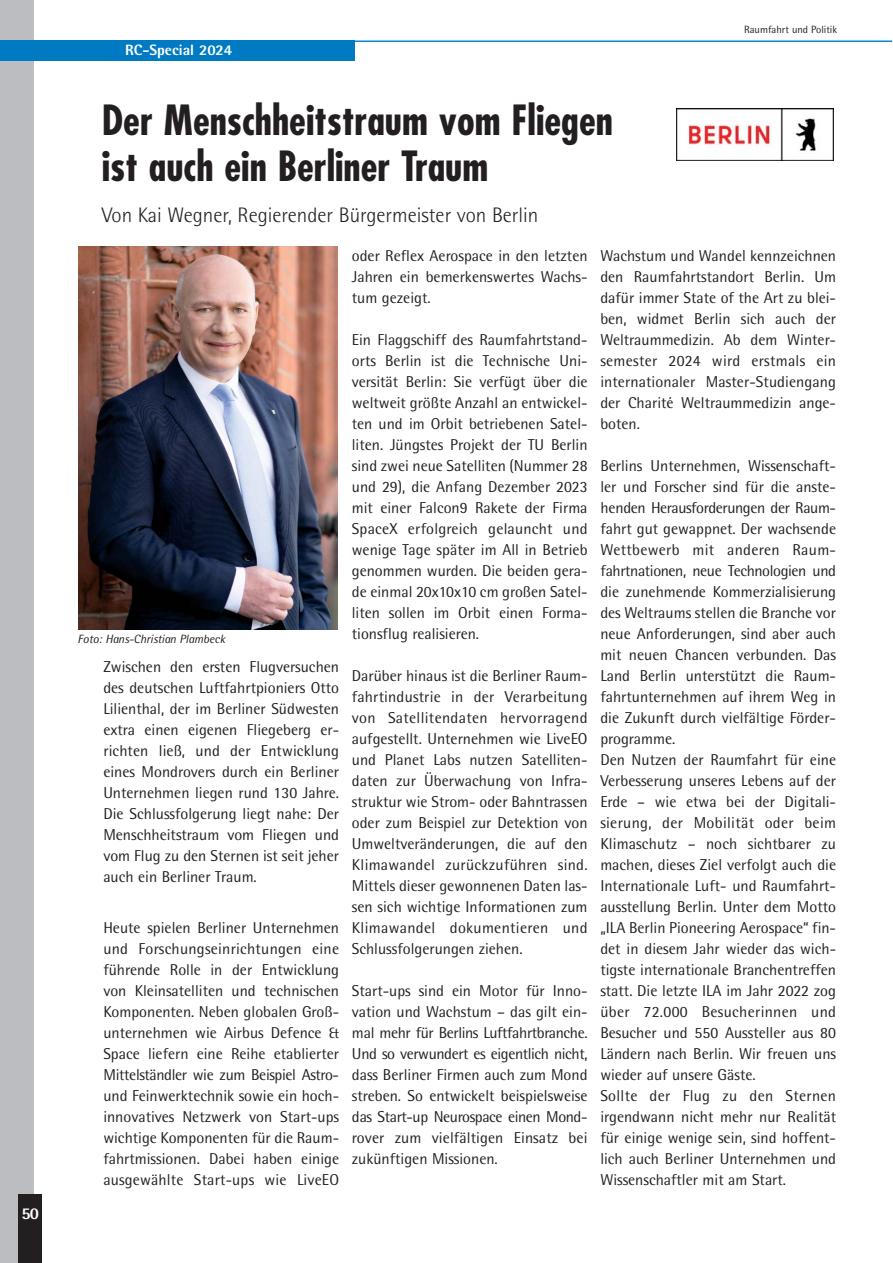
<style>
.page{position:relative;width:893px;height:1263px;background:#fff}
.page>*{position:absolute;margin:0;border:0;box-sizing:border-box;transform-origin:0 0}
.t1{font:700 condensed 40.5px/46.5px "Futura";color:#231f20}
.t2{font:300 21px "AT Rotis Semi Sans";color:#231f20}
.t3{font:800 16.5px "AT Rotis Semi Sans";color:#fff}
.t4{font:15.75px/21px "AT Rotis Semi Sans";color:#231f20;text-align:justify}
.t5{font:800 15px "AT Rotis Semi Sans";color:#fff}
.t6{font:italic 12px "AT Rotis Semi Sans";color:#231f20}
.t7{font:10.5px "AT Rotis Semi Sans";color:#231f20}
</style>
<div class="page">
<div style="left:0;top:0;width:34px;height:1263px;background:#bbbdc0"></div>
<div style="left:19px;top:1195px;width:23px;height:68px;background:#231f20"></div>
<hr style="left:8px;top:40px;width:884px;height:2px;background:#088ccd">
<div style="left:0;top:40px;width:354px;height:21px;background:#007bc3"></div>
<img style="left:676px;top:108px;width:158px;height:52px">
<img style="left:79px;top:247px;width:259px;height:383px">
<p class="t3" style="left:21px;top:1208px;width:19px">50</p>
<p class="t5" style="left:125px;top:45px;width:108px">RC-Special 2024</p>
<h1 class="t1" style="left:102px;top:100px;width:513px">Der Menschheitstraum vom Fliegen ist auch ein Berliner Traum</h1>
<h2 class="t2" style="left:102px;top:207px;width:438px">Von Kai Wegner, Regierender Bürgermeister von Berlin</h2>
<p class="t7" style="left:744px;top:26px;width:95px">Raumfahrt und Politik</p>
<p class="t6" style="left:78px;top:635px;width:149px">Foto: Hans-Christian Plambeck</p>
<p class="t4" style="left:103px;top:658px;width:237px">Zwischen den ersten Flugversuchen des deutschen Luftfahrtpioniers Otto Lilienthal, der im Berliner Südwesten extra einen eigenen Fliegeberg er - richten ließ, und der Entwicklung eines Mondrovers durch ein Berliner Unternehmen liegen rund 130 Jahre.<br>Die Schlussfolgerung liegt nahe: Der Menschheitstraum vom Fliegen und vom Flug zu den Sternen ist seit jeher auch ein Berliner Traum.</p>
<p class="t4" style="left:103px;top:919px;width:237px">Heute spielen Berliner Unternehmen und Forschungseinrichtungen eine füh rende Rolle in der Entwicklung von Kleinsatelliten und technischen Komponenten. Neben globalen Groß - unternehmen wie Airbus Defence &amp; Space liefern eine Reihe etablierter Mittelständler wie zum Beispiel Astro&shy;und Feinwerktechnik sowie ein hoch&shy;innovatives Netzwerk von Start-ups wichtige Komponenten für die Raum - fahrtmissionen. Dabei haben einige ausgewählte Start-ups wie LiveEO</p>
<p class="t4" style="left:352px;top:246px;width:237px">oder Reflex Aerospace in den letzten Jahren ein bemerkenswertes Wachs - tum gezeigt.</p>
<p class="t4" style="left:352px;top:330px;width:237px">Ein Flaggschiff des Raumfahrt stand - orts Berlin ist die Technische Uni - versität Berlin: Sie verfügt über die weltweit größte Anzahl an entwickel&shy;ten und im Orbit betriebenen Satel - liten. Jüngstes Projekt der TU Berlin sind zwei neue Satelliten (Nummer 28 und 29), die Anfang Dezember 2023 mit einer Falcon9 Rakete der Firma SpaceX erfolgreich gelauncht und wenige Tage später im All in Betrieb genommen wurden. Die beiden gera&shy;de einmal 20x10x10 cm großen Satel - liten sollen im Orbit einen Forma - tions flug realisieren.</p>
<p class="t4" style="left:352px;top:666px;width:237px">Darüber hinaus ist die Berliner Raum - fahrtindustrie in der Verarbeitung von Satellitendaten hervorragend aufgestellt. Unternehmen wie LiveEO und Planet Labs nutzen Satel liten - daten zur Überwachung von Infra - struktur wie Strom- oder Bahntrassen oder zum Beispiel zur Detektion von Umweltveränderungen, die auf den Klimawandel zurückzuführen sind.<br>Mittels dieser gewonnenen Daten las&shy;sen sich wichtige Informationen zum Klimawandel dokumentieren und Schluss folgerungen ziehen.</p>
<p class="t4" style="left:352px;top:981px;width:237px">Start-ups sind ein Motor für Inno - vation und Wachstum – das gilt ein&shy;mal mehr für Berlins Luft fahrt bran che.<br>Und so verwundert es eigentlich nicht, dass Berliner Firmen auch zum Mond streben. So entwickelt beispielsweise das Start-up Neurospace einen Mond - rover zum vielfältigen Einsatz bei zukünftigen Missionen.</p>
<p class="t4" style="left:600px;top:246px;width:237px">Wachstum und Wandel kennzeichnen den Raumfahrtstandort Berlin. Um dafür immer State of the Art zu blei&shy;ben, widmet Berlin sich auch der Welt raummedizin. Ab dem Winter - semester 2024 wird erstmals ein internationaler Master-Studiengang der Charité Weltraummedizin ange&shy;boten.</p>
<p class="t4" style="left:600px;top:456px;width:237px;text-align:left">Berlins Unternehmen, Wissen schaft - ler und Forscher sind für die anste&shy;henden Herausforderungen der Raum - fahrt gut gewappnet. Der wachsende Wettbewerb mit anderen Raum - fahrtnationen, neue Technologien und die zunehmende Kommerzia lisierung des Weltraums stellen die Branche vor neue Anforderungen, sind aber auch mit neuen Chancen verbunden. Das Land Berlin unterstützt die Raum - fahrtunternehmen auf ihrem Weg in die Zukunft durch vielfältige Förder - programme.<br>Den Nutzen der Raumfahrt für eine Verbesserung unseres Lebens auf der Erde – wie etwa bei der Digitali - sierung, der Mobilität oder beim Klimaschutz – noch sichtbarer zu machen, dieses Ziel verfolgt auch die Internationale Luft- und Raumfahrt - ausstellung Berlin. Unter dem Motto „ILA Berlin Pioneering Aerospace“ fin&shy;det in diesem Jahr wieder das wich&shy;tigste internationale Branchentreffen statt. Die letzte ILA im Jahr 2022 zog über 72.000 Besucherinnen und Besucher und 550 Aussteller aus 80<br>Ländern nach Berlin. Wir freuen uns wieder auf unsere Gäste.<br>Sollte der Flug zu den Sternen irgend wann nicht mehr nur Realität für einige wenige sein, sind hoffent&shy;lich auch Berliner Unternehmen und Wissenschaftler mit am Start.</p>
</div>
